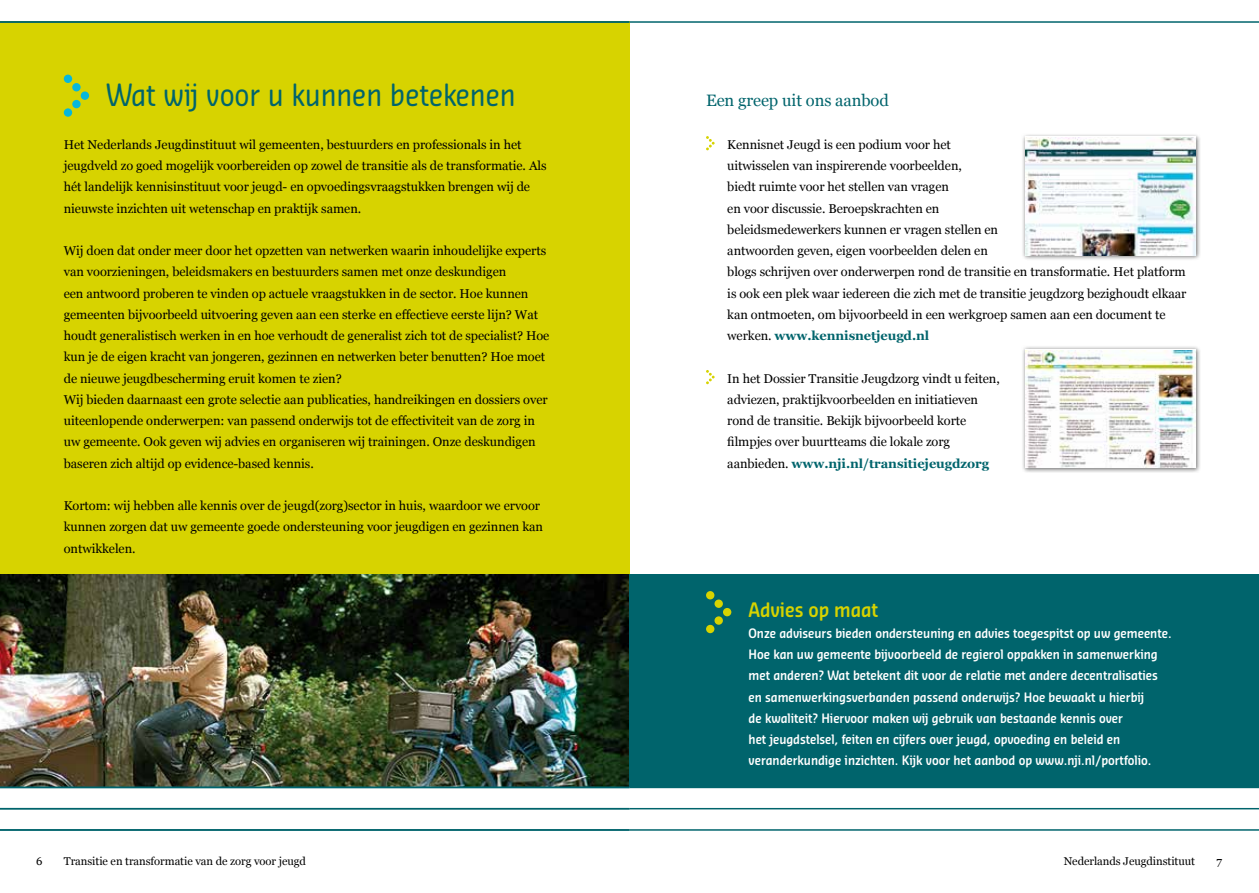
<style>
.page{position:relative;width:1259px;height:893px;background:#fff}
.page>*{position:absolute;margin:0;border:0;box-sizing:border-box;transform-origin:0 0}
.t1{font:30px "Sansa Con Soft Pro";letter-spacing:-.005em;color:#00646c}
.t2{font:600 19.5px "Sansa Con Soft Pro";letter-spacing:-.005em;color:#d7d300}
.t3{font:16.5px "Georgia";letter-spacing:-.005em;color:#00646c}
.t4{font:12.75px/21.3px "Georgia";letter-spacing:-.005em;color:#000}
.t5{font:600 12.75px/21.3px "Sansa Con Soft Pro";letter-spacing:-.005em;color:#fff}
.t6{font:11.25px "Georgia";letter-spacing:-.005em;color:#000}
.s1{font-weight:700;color:#00646c}
</style>
<div class="page">
<hr style="left:629px;top:21px;width:630px;height:2px;background:#00646c">
<hr style="left:629px;top:787px;width:630px;height:1px;background:#00646c">
<hr style="left:629px;top:808px;width:630px;height:1px;background:#00646c">
<hr style="left:629px;top:829px;width:630px;height:2px;background:#00646c">
<div style="left:0;top:21px;width:629px;height:766px;background:#d7d300"></div>
<img style="left:0;top:574px;width:629px;height:213px">
<hr style="left:0;top:21px;width:629px;height:2px;background:#00646c">
<hr style="left:0;top:787px;width:629px;height:1px;background:#00646c">
<hr style="left:0;top:808px;width:629px;height:1px;background:#00646c">
<hr style="left:0;top:829px;width:629px;height:2px;background:#00646c">
<svg style="left:706px;top:136px;width:8px;height:14px"></svg>
<svg style="left:706px;top:370px;width:8px;height:14px"></svg>
<div style="left:64px;top:75px;width:8px;height:8px;background:#06b7dc;border-radius:50%"></div>
<div style="left:64px;top:108px;width:8px;height:9px;background:#06b7dc;border-radius:50%"></div>
<div style="left:72px;top:83px;width:9px;height:8px;background:#06b7dc;border-radius:50%"></div>
<div style="left:72px;top:100px;width:9px;height:8px;background:#06b7dc;border-radius:50%"></div>
<div style="left:81px;top:91px;width:8px;height:9px;background:#06b7dc;border-radius:50%"></div>
<div style="left:629px;top:574px;width:630px;height:213px;background:#00646c"></div>
<div style="left:706px;top:591px;width:8px;height:8px;background:#d7d300;border-radius:50%"></div>
<div style="left:706px;top:625px;width:8px;height:8px;background:#d7d300;border-radius:50%"></div>
<div style="left:714px;top:599px;width:9px;height:9px;background:#d7d300;border-radius:50%"></div>
<div style="left:714px;top:616px;width:9px;height:9px;background:#d7d300;border-radius:50%"></div>
<div style="left:723px;top:608px;width:8px;height:8px;background:#d7d300;border-radius:50%"></div>
<div style="left:1021px;top:133px;width:179px;height:128px;background:#000;opacity:.55"></div>
<img style="left:1025px;top:138px;width:170px;height:117px">
<div style="left:1021px;top:345px;width:179px;height:128px;background:#000;opacity:.55"></div>
<img style="left:1025px;top:350px;width:170px;height:118px">
<h1 class="t1" style="left:106px;top:75px;width:411px">Wat wij voor u kunnen betekenen</h1>
<p class="t4" style="left:64px;top:133px;width:484px">Het Nederlands Jeugdinstituut wil gemeenten, bestuurders en professionals in het jeugdveld zo goed mogelijk voorbereiden op zowel de transitie als de transformatie. Als hét landelijk kennisinstituut voor jeugd- en opvoedingsvraagstukken brengen wij de nieuwste inzichten uit wetenschap en praktijk samen.</p>
<p class="t4" style="left:64px;top:240px;width:487px">Wij doen dat onder meer door het opzetten van netwerken waarin inhoudelijke experts van voorzieningen, beleidsmakers en bestuurders samen met onze deskundigen<br>een antwoord proberen te vinden op actuele vraagstukken in de sector. Hoe kunnen gemeenten bijvoorbeeld uitvoering geven aan een sterke en effectieve eerste lijn? Wat houdt generalistisch werken in en hoe verhoudt de generalist zich tot de specialist? Hoe kun je de eigen kracht van jongeren, gezinnen en netwerken beter benutten? Hoe moet de nieuwe jeugdbescherming eruit komen te zien?<br>Wij bieden daarnaast een grote selectie aan publicaties, handreikingen en dossiers over uiteenlopende onderwerpen: van passend onderwijs tot de effectiviteit van de zorg in uw gemeente. Ook geven wij advies en organiseren wij trainingen. Onze deskundigen baseren zich altijd op evidence-based kennis.</p>
<p class="t4" style="left:64px;top:495px;width:481px">Kortom: wij hebben alle kennis over de jeugd(zorg)sector in huis, waardoor we ervoor kunnen zorgen dat uw gemeente goede ondersteuning voor jeugdigen en gezinnen kan ontwikkelen.</p>
<p class="t3" style="left:706px;top:89px;width:184px">Een greep uit ons aanbod</p>
<p class="t4" style="left:727px;top:133px;width:460px">Kennisnet Jeugd is een podium voor het<br>uitwisselen van inspirerende voorbeelden,<br>biedt ruimte voor het stellen van vragen<br>en voor discussie. Beroepskrachten en<br>beleidsmedewerkers kunnen er vragen stellen en<br>antwoorden geven, eigen voorbeelden delen en<br>blogs schrijven over onderwerpen rond de transitie en transformatie. Het platform is ook een plek waar iedereen die zich met de transitie jeugdzorg bezighoudt elkaar kan ontmoeten, om bijvoorbeeld in een werkgroep samen aan een document te werken. <span class="s1">www.kennisnetjeugd.nl</span></p>
<p class="t4" style="left:727px;top:367px;width:274px">In het Dossier Transitie Jeugdzorg vindt u feiten, adviezen, praktijkvoorbeelden en initiatieven rond de transitie. Bekijk bijvoorbeeld korte filmpjes over buurtteams die lokale zorg aanbieden. <span class="s1">www.nji.nl/transitiejeugdzorg</span></p>
<h2 class="t2" style="left:748px;top:596px;width:131px">Advies op maat</h2>
<p class="t5" style="left:748px;top:622px;width:424px">Onze adviseurs bieden ondersteuning en advies toegespitst op uw gemeente.<br>Hoe kan uw gemeente bijvoorbeeld de regierol oppakken in samenwerking met anderen? Wat betekent dit voor de relatie met andere decentralisaties en samenwerkingsverbanden passend onderwijs? Hoe bewaakt u hierbij<br>de kwaliteit? Hiervoor maken wij gebruik van bestaande kennis over<br>het jeugdstelsel, feiten en cijfers over jeugd, opvoeding en beleid en veranderkundige inzichten. Kijk voor het aanbod op www.nji.nl/portfolio.</p>
<p class="t6" style="left:36px;top:853px;width:8px">6</p>
<p class="t6" style="left:64px;top:853px;width:244px">Transitie en transformatie van de zorg voor jeugd</p>
<p class="t6" style="left:1063px;top:853px;width:133px">Nederlands Jeugdinstituut</p>
<p class="t6" style="left:1216px;top:853px;width:7px">7</p>
</div>
